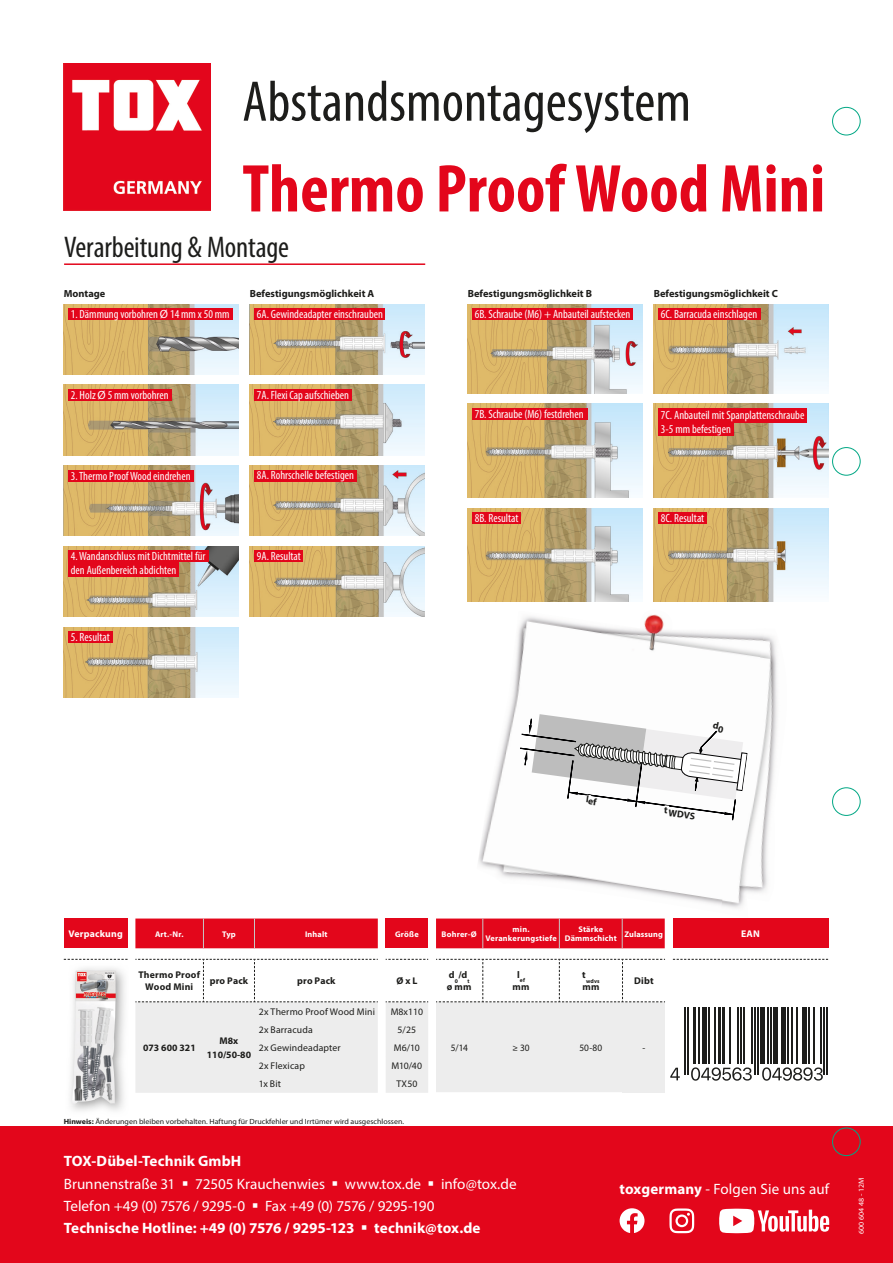
<style>
.page{position:relative;width:893px;height:1263px;background:#fff}
.page>*{position:absolute;margin:0;border:0;box-sizing:border-box;transform-origin:0 0}
.t1{font:700 condensed 68.25px "Myriad Pro";color:#e3061b}
.t2{font:condensed 57.75px "Myriad Pro";color:#1d1d1b}
.t3{font:condensed 30px "Myriad Pro";letter-spacing:-.005em;color:#1d1d1b}
.t4{font:15px/22.2px "Myriad Pro";color:#fff}
.t5{font:condensed 12px/14px "Myriad Pro";color:#fff}
.t6{font:700 10.35px "Myriad Pro";color:#1d1d1b}
.t7{font:9.75px/18.1px "Myriad Pro";letter-spacing:.015em;color:#1d1d1b}
.t8{font:700 9.75px/11.7px "Myriad Pro";letter-spacing:.02em;color:#1d1d1b;text-align:center}
.t9{font:700 9.75px/13.5px "Myriad Pro";color:#1d1d1b;text-align:center}
.t10{font:700 9.75px "Myriad Pro";letter-spacing:.02em;color:#fff}
.t11{font:9.75px "Myriad Pro";letter-spacing:.015em;color:#1d1d1b;scale:.96 1}
.t12{font:700 8.25px/9px "Myriad Pro";letter-spacing:.02em;color:#fff;text-align:center}
.t13{font:7.5px "Myriad Pro";color:#1d1d1b;scale:1.06 1}
.t14{font:7.5px "Myriad Pro";color:#fff;scale:1.06 1}
.t15{font:700 5.7px "Myriad Pro";letter-spacing:.02em;color:#1d1d1b}
.s1{font-stretch:normal}
.s2{font-weight:700}
</style>
<div class="page">
<div style="left:0;top:1127px;width:893px;height:136px;background:#e3061b"></div>
<svg style="left:620px;top:1208px;width:24px;height:25px"></svg>
<svg style="left:669px;top:1208px;width:25px;height:25px"></svg>
<svg style="left:719px;top:1209px;width:110px;height:24px"></svg>
<img style="left:64px;top:64px;width:146px;height:146px">
<hr style="left:64px;top:263px;width:361px;height:2px;background:#e3061b">
<img style="left:484px;top:614px;width:236px;height:216px">
<img style="left:720px;top:633px;width:57px;height:275px">
<img style="left:478px;top:830px;width:249px;height:78px">
<img style="left:64px;top:546px;width:174px;height:71px">
<img style="left:64px;top:627px;width:174px;height:70px">
<img style="left:250px;top:466px;width:174px;height:70px">
<img style="left:250px;top:546px;width:174px;height:71px">
<img style="left:250px;top:385px;width:174px;height:70px">
<img style="left:250px;top:304px;width:174px;height:70px">
<img style="left:64px;top:466px;width:174px;height:70px">
<img style="left:64px;top:304px;width:174px;height:70px">
<img style="left:64px;top:385px;width:174px;height:70px">
<div style="left:68px;top:308px;width:165px;height:12px;background:#e3061b"></div>
<div style="left:254px;top:308px;width:131px;height:12px;background:#e3061b"></div>
<div style="left:254px;top:389px;width:98px;height:11px;background:#e3061b"></div>
<div style="left:68px;top:389px;width:103px;height:11px;background:#e3061b"></div>
<div style="left:68px;top:470px;width:126px;height:11px;background:#e3061b"></div>
<div style="left:68px;top:551px;width:140px;height:11px;background:#e3061b"></div>
<div style="left:68px;top:562px;width:111px;height:14px;background:#e3061b"></div>
<img style="left:654px;top:508px;width:174px;height:94px">
<img style="left:654px;top:404px;width:174px;height:93px">
<img style="left:468px;top:304px;width:174px;height:89px">
<img style="left:468px;top:404px;width:174px;height:93px">
<img style="left:468px;top:508px;width:174px;height:94px">
<img style="left:654px;top:304px;width:174px;height:89px">
<div style="left:472px;top:308px;width:160px;height:12px;background:#e3061b"></div>
<div style="left:472px;top:408px;width:115px;height:12px;background:#e3061b"></div>
<div style="left:472px;top:512px;width:49px;height:12px;background:#e3061b"></div>
<div style="left:658px;top:512px;width:49px;height:12px;background:#e3061b"></div>
<div style="left:658px;top:308px;width:102px;height:12px;background:#e3061b"></div>
<div style="left:658px;top:408px;width:148px;height:15px;background:#e3061b"></div>
<div style="left:658px;top:423px;width:76px;height:13px;background:#e3061b"></div>
<div style="left:64px;top:918px;width:64px;height:30px;background:#e3061b"></div>
<svg style="left:64px;top:959px;width:64px;height:1px"></svg>
<div style="left:135px;top:918px;width:243px;height:30px;background:#e3061b"></div>
<hr style="left:203px;top:918px;width:1px;height:30px;background:#c7c7c6">
<hr style="left:254px;top:918px;width:1px;height:30px;background:#c7c7c6">
<svg style="left:135px;top:959px;width:243px;height:134px"></svg>
<div style="left:386px;top:918px;width:42px;height:30px;background:#e3061b"></div>
<svg style="left:386px;top:959px;width:42px;height:1px"></svg>
<div style="left:386px;top:1001px;width:42px;height:92px;background:#ededed"></div>
<div style="left:436px;top:918px;width:229px;height:30px;background:#e3061b"></div>
<hr style="left:482px;top:918px;width:1px;height:30px;background:#c7c7c6">
<hr style="left:559px;top:918px;width:1px;height:30px;background:#c7c7c6">
<hr style="left:622px;top:918px;width:1px;height:30px;background:#c7c7c6">
<img style="left:68px;top:966px;width:58px;height:140px">
<div style="left:673px;top:918px;width:155px;height:30px;background:#e3061b"></div>
<svg style="left:436px;top:959px;width:392px;height:133px"></svg>
<div style="left:254px;top:470px;width:102px;height:11px;background:#e3061b"></div>
<div style="left:254px;top:551px;width:49px;height:11px;background:#e3061b"></div>
<div style="left:68px;top:631px;width:45px;height:12px;background:#e3061b"></div>
<div style="left:832px;top:1128px;width:28px;height:28px;border:1px solid #00a784;border-radius:50%"></div>
<div style="left:832px;top:787px;width:28px;height:29px;border:1px solid #00a784;border-radius:50%"></div>
<div style="left:832px;top:447px;width:28px;height:28px;border:1px solid #00a784;border-radius:50%"></div>
<div style="left:832px;top:107px;width:28px;height:28px;border:1px solid #00a784;border-radius:50%"></div>
<svg style="left:520px;top:714px;width:228px;height:109px"></svg>
<h2 class="t2" style="left:242px;top:67px;width:450px">Abstandsmontagesystem</h2>
<h1 class="t1" style="left:242px;top:146px;width:584px">Thermo Proof Wood Mini</h1>
<h3 class="t3" style="left:64px;top:229px;width:226px">Verarbeitung &amp; Montage</h3>
<p class="t6" style="left:64px;top:287px;width:43px">Montage</p>
<p class="t6" style="left:250px;top:287px;width:126px">Befestigungsmöglichkeit A</p>
<p class="t5" style="left:71px;top:307px;width:160px">1. Dämmung vorbohren <span class="s1">Ø</span> 14 mm x 50 mm</p>
<p class="t5" style="left:257px;top:307px;width:128px">6A. Gewindeadapter einschrauben</p>
<p class="t5" style="left:71px;top:388px;width:99px">2. Holz <span class="s1">Ø</span> 5 mm vorbohren</p>
<p class="t5" style="left:257px;top:387px;width:94px">7A. Flexi Cap aufschieben</p>
<p class="t5" style="left:71px;top:469px;width:121px">3. Thermo Proof Wood eindrehen</p>
<p class="t5" style="left:71px;top:549px;width:136px">4. Wandanschluss mit Dichtmittel für den Außenbereich abdichten</p>
<p class="t5" style="left:71px;top:630px;width:40px">5. Resultat</p>
<p class="t5" style="left:257px;top:468px;width:99px">8A. Rohrschelle befestigen</p>
<p class="t5" style="left:257px;top:549px;width:46px">9A. Resultat</p>
<p class="t6" style="left:468px;top:287px;width:126px">Befestigungsmöglichkeit B</p>
<p class="t6" style="left:654px;top:287px;width:126px">Befestigungsmöglichkeit C</p>
<p class="t5" style="left:475px;top:307px;width:157px">6B. Schraube (M6) + Anbauteil aufstecken</p>
<p class="t5" style="left:661px;top:307px;width:98px">6C. Barracuda einschlagen</p>
<p class="t5" style="left:475px;top:407px;width:110px">7B. Schraube (M6) festdrehen</p>
<p class="t5" style="left:661px;top:408px;width:145px;line-height:14.4px">7C. Anbauteil mit Spanplattenschraube<br>3-5 mm befestigen</p>
<p class="t5" style="left:475px;top:511px;width:45px">8B. Resultat</p>
<p class="t5" style="left:661px;top:511px;width:45px">8C. Resultat</p>
<p class="t8" style="left:665px;top:806px;width:33px;rotate:6deg">tWDVS</p>
<p class="t10" style="left:69px;top:927px;width:56px">Verpackung</p>
<p class="t12" style="left:155px;top:929px;width:30px">Art.-Nr.</p>
<p class="t12" style="left:222px;top:929px;width:15px">Typ</p>
<p class="t12" style="left:305px;top:929px;width:24px">Inhalt</p>
<p class="t8" style="left:138px;top:969px;width:63px">Thermo Proof<br>Wood Mini</p>
<p class="t8" style="left:210px;top:975px;width:40px">pro Pack</p>
<p class="t8" style="left:297px;top:975px;width:40px">pro Pack</p>
<p class="t9" style="left:143px;top:1041px;width:54px">073 600 321</p>
<p class="t9" style="left:207px;top:1034px;width:46px">M8x<br>110/50-80</p>
<p class="t7" style="left:259px;top:1002px;width:118px">2x Thermo Proof Wood Mini<br>2x Barracuda<br>2x Gewindeadapter<br>2x Flexicap<br>1x Bit</p>
<p class="t12" style="left:395px;top:929px;width:25px">Größe</p>
<p class="t8" style="left:396px;top:975px;width:22px">Ø x L</p>
<p class="t7" style="left:391px;top:1002px;width:34px;text-align:center">M8x110<br>5/25<br>M6/10<br>M10/40<br>TX50</p>
<p class="t13" style="left:64px;top:1116px;width:323px"><span class="s2">Hinweis:</span> Änderungen bleiben vorbehalten. Haftung für Druckfehler und Irrtümer wird ausgeschlossen.</p>
<p class="t12" style="left:442px;top:929px;width:37px">Bohrer-Ø</p>
<p class="t12" style="left:485px;top:924px;width:73px">min.<br>Verankerungstiefe</p>
<p class="t12" style="left:565px;top:923px;width:54px;line-height:9.9px">Stärke<br>Dämmschicht</p>
<p class="t12" style="left:624px;top:929px;width:40px">Zulassung</p>
<p class="t8" style="left:449px;top:969px;width:20px">d /d</p>
<p class="t15" style="left:455px;top:977px;width:5px">0</p>
<p class="t15" style="left:468px;top:977px;width:4px">t</p>
<p class="t8" style="left:447px;top:981px;width:26px">ø mm</p>
<p class="t15" style="left:517px;top:976px;width:9px"><sup>l</sup>ef</p>
<p class="t8" style="left:513px;top:981px;width:18px">mm</p>
<p class="t8" style="left:582px;top:969px;width:5px">t</p>
<p class="t8" style="left:634px;top:975px;width:21px">Dibt</p>
<p class="t15" style="left:586px;top:977px;width:15px">wdvs</p>
<p class="t8" style="left:582px;top:981px;width:18px">mm</p>
<p class="t11" style="left:451px;top:1041px;width:19px">5/14</p>
<p class="t11" style="left:512px;top:1041px;width:19px">≥ 30</p>
<p class="t11" style="left:579px;top:1041px;width:25px">50-80</p>
<p class="t11" style="left:642px;top:1041px;width:4px">-</p>
<p class="t10" style="left:741px;top:927px;width:20px">EAN</p>
<p class="t4" style="left:64px;top:1150px;width:454px"><span class="s2">TOX-Dübel-Technik GmbH<br></span>Brunnenstraße 31 ▪ 72505 Krauchenwies ▪ www.tox.de ▪ info@tox.de Telefon +49 (0) 7576 / 9295-0 ▪ Fax +49 (0) 7576 / 9295-190<br><span class="s2">Technische Hotline: +49 (0) 7576 / 9295-123</span> ▪ <span class="s2">technik@tox.de</span></p>
<p class="t4" style="left:620px;top:1177px;width:211px"><span class="s2">toxgermany</span> - Folgen Sie uns auf</p>
<p class="t14" style="left:857px;top:1234px;width:55px;rotate:-90deg">600 604 48 - 12M</p>
</div>
